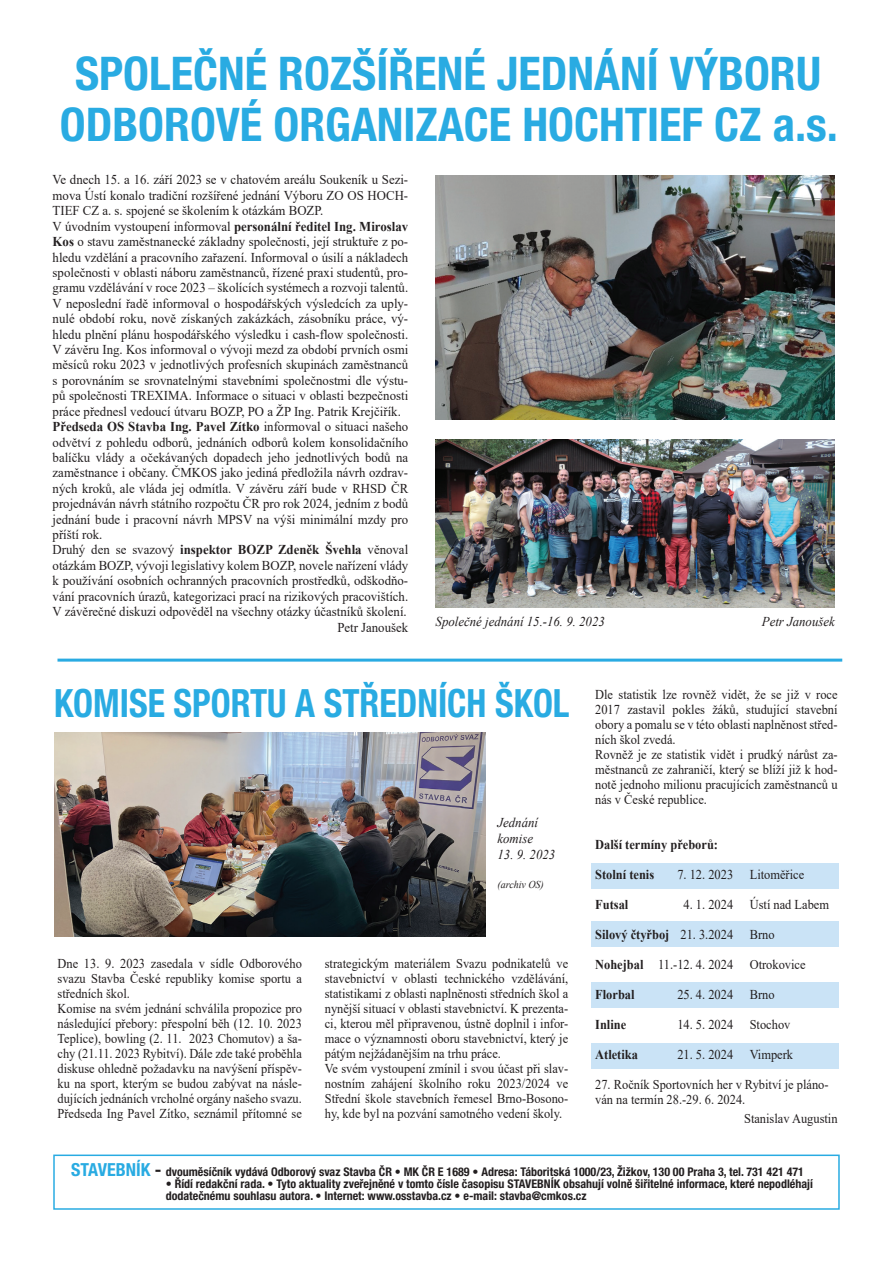
<style>
.page{position:relative;width:893px;height:1263px;background:#fff}
.page>*{position:absolute;margin:0;border:0;box-sizing:border-box;transform-origin:0 0}
.t1{font:700 condensed 46.5px "Helvetica Neue LT Pro";color:#29abe2}
.t2{font:700 condensed 39px "Helvetica Neue LT Pro";color:#29abe2;scale:.92 1}
.t3{font:13.5px/15.5px "Times New Roman";color:#231f20;text-align:justify;scale:.95 1}
.t4{font:13.5px/15px "Times New Roman";color:#231f20;text-align:justify;scale:.92 1}
.t5{font:700 13.5px "Times New Roman";color:#231f20;scale:.92 1}
.t6{font:italic 13.5px/16.2px "Times New Roman";color:#231f20;scale:.95 1}
.t7{font:700 condensed 12px/12px "Helvetica Neue LT Pro";color:#231f20}
.t8{font:italic 10.5px "Times New Roman";color:#231f20;scale:.95 1}
.s1{font-weight:700}
.s2{font-weight:400}
.s3{font-size:18px;color:#29abe2}
.s4{font-size:18px}
</style>
<div class="page">
<div style="left:592px;top:982px;width:247px;height:25px;background:#cae3f6"></div>
<div style="left:592px;top:1043px;width:247px;height:25px;background:#cae3f6"></div>
<div style="left:592px;top:922px;width:247px;height:25px;background:#cae3f6"></div>
<div style="left:591px;top:863px;width:247px;height:26px;background:#cae3f6"></div>
<div style="left:53px;top:1154px;width:787px;height:56px;border:2px solid #29abe2"></div>
<hr style="left:57px;top:659px;width:785px;height:3px;background:#29abe2">
<img style="left:436px;top:175px;width:399px;height:245px">
<img style="left:54px;top:733px;width:431px;height:204px">
<img style="left:436px;top:439px;width:399px;height:168px">
<p class="t1" style="left:75px;top:45px;width:748px">SPOLEČNÉ ROZŠÍŘENÉ JEDNÁNÍ VÝBORU</p>
<p class="t1" style="left:60px;top:96px;width:780px">ODBOROVÉ ORGANIZACE HOCHTIEF CZ a.s.</p>
<p class="t3" style="left:53px;top:172px;width:376px">Ve dnech 15. a 16. září 2023 se v chatovém areálu Soukeník u Sezi&shy;mova Ústí konalo tradiční rozšířené jednání Výboru ZO OS HOCH-TIEF CZ a. s. spojené se školením k otázkám BOZP.</p>
<p class="t3" style="left:53px;top:218px;width:376px">V úvodním vystoupení informoval <span class="s1">personální ředitel Ing. Miroslav Kos</span> o stavu zaměstnanecké základny společnosti, její struktuře z po&shy;hledu vzdělání a pracovního zařazení. Informoval o úsilí a nákladech společnosti v oblasti náboru zaměstnanců, řízené praxi studentů, pro&shy;gramu vzdělávání v roce 2023 – školících systémech a rozvoji talentů.<br>V neposlední řadě informoval o hospodářských výsledcích za uply&shy;nulé období roku, nově získaných zakázkách, zásobníku práce, vý&shy;hledu plnění plánu hospodářského výsledku i cash-flow společnosti.<br>V závěru Ing. Kos informoval o vývoji mezd za období prvních osmi měsíců roku 2023 v jednotlivých profesních skupinách zaměstnanců s porovnáním se srovnatelnými stavebními společnostmi dle výstu&shy;pů společnosti TREXIMA. Informace o situaci v oblasti bezpečnosti práce přednesl vedoucí útvaru BOZP, PO a ŽP Ing. Patrik Krejčiřík.</p>
<p class="t3" style="left:53px;top:418px;width:376px"><span class="s1">Předseda OS Stavba Ing. Pavel Zítko</span> informoval o situaci našeho odvětví z pohledu odborů, jednáních odborů kolem konsolidačního balíčku vlády a očekávaných dopadech jeho jednotlivých bodů na zaměstnance i občany. ČMKOS jako jediná předložila návrh ozdrav&shy;ných kroků, ale vláda jej odmítla. V závěru září bude v RHSD ČR projednáván návrh státního rozpočtu ČR pro rok 2024, jedním z bodů jednání bude i pracovní návrh MPSV na výši minimální mzdy pro příští rok.</p>
<p class="t3" style="left:53px;top:542px;width:376px">Druhý den se svazový <span class="s1">inspektor BOZP Zdeněk Švehla</span> věnoval otázkám BOZP, vývoji legislativy kolem BOZP, novele nařízení vlády k používání osobních ochranných pracovních prostředků, odškodňo&shy;vání pracovních úrazů, kategorizaci prací na rizikových pracovištích.<br>V závěrečné diskuzi odpověděl na všechny otázky účastníků školení.</p>
<p class="t3" style="left:337px;top:619px;width:76px">Petr Janoušek</p>
<p class="t6" style="left:436px;top:613px;width:180px">Společné jednání 15.-16. 9. 2023</p>
<p class="t6" style="left:762px;top:613px;width:78px">Petr Janoušek</p>
<p class="t2" style="left:54px;top:680px;width:562px">KOMISE SPORTU A STŘEDNÍCH ŠKOL</p>
<p class="t6" style="left:497px;top:814px;width:44px">Jednání komise</p>
<p class="t6" style="left:497px;top:846px;width:62px">13. 9. 2023</p>
<p class="t8" style="left:497px;top:877px;width:50px">(archiv OS)</p>
<p class="t4" style="left:57px;top:955px;width:267px">Dne 13. 9. 2023 zasedala v sídle Odborového svazu Stavba České republiky komise sportu a středních škol.</p>
<p class="t4" style="left:57px;top:1000px;width:267px">Komise na svém jednání schválila propozice pro následující přebory: přespolní běh (12. 10. 2023<br>Teplice), bowling (2. 11. 2023 Chomutov) a ša&shy;chy (21.11. 2023 Rybitví). Dále zde také proběhla diskuse ohledně požadavku na navýšení příspěv&shy;ku na sport, kterým se budou zabývat na násle&shy;dujících jednáních vrcholné orgány našeho svazu.<br>Předseda Ing Pavel Zítko, seznámil přítomné se</p>
<p class="t4" style="left:325px;top:955px;width:266px">strategickým materiálem Svazu podnikatelů ve stavebnictví v oblasti technického vzdělávání, statistikami z oblasti naplněnosti středních škol a nynější situací v oblasti stavebnictví. K prezenta&shy;ci, kterou měl připravenou, ústně doplnil i infor&shy;mace o významnosti oboru stavebnictví, který je pátým nejžádanějším na trhu práce.</p>
<p class="t4" style="left:325px;top:1060px;width:266px">Ve svém vystoupení zmínil i svou účast při slav&shy;nostním zahájení školního roku 2023/2024 ve Střední škole stavebních řemesel Brno-Bosono&shy;hy, kde byl na pozvání samotného vedení školy.</p>
<p class="t4" style="left:595px;top:686px;width:265px">Dle statistik lze rovněž vidět, že se již v roce 2017 zastavil pokles žáků, studující stavební obory a pomalu se v této oblasti naplněnost střed&shy;ních škol zvedá.</p>
<p class="t4" style="left:595px;top:746px;width:265px">Rovněž je ze statistik vidět i prudký nárůst za&shy;městnanců ze zahraničí, který se blíží již k hod&shy;notě jednoho milionu pracujících zaměstnanců u nás v České republice.</p>
<p class="t5" style="left:595px;top:834px;width:135px">Další termíny přeborů:</p>
<p class="t5" style="left:595px;top:864px;width:66px">Stolní tenis</p>
<p class="t4" style="left:677px;top:866px;width:139px">7. 12. 2023 Litoměřice</p>
<p class="t5" style="left:595px;top:894px;width:38px">Futsal</p>
<p class="t4" style="left:684px;top:896px;width:160px">4. 1. 2024 Ústí nad Labem</p>
<p class="t5" style="left:595px;top:924px;width:196px">Silový čtyřboj <span class="s2">21. 3.2024 Brno</span></p>
<p class="t4" style="left:595px;top:956px;width:230px"><span class="s1">Nohejbal</span> 11.-12. 4. 2024 Otrokovice</p>
<p class="t5" style="left:595px;top:984px;width:44px">Florbal</p>
<p class="t4" style="left:677px;top:986px;width:107px">25. 4. 2024 Brno</p>
<p class="t5" style="left:595px;top:1014px;width:35px">Inline</p>
<p class="t4" style="left:677px;top:1016px;width:124px">14. 5. 2024 Stochov</p>
<p class="t5" style="left:595px;top:1044px;width:48px">Atletika</p>
<p class="t4" style="left:677px;top:1046px;width:127px">21. 5. 2024 Vimperk</p>
<p class="t4" style="left:595px;top:1076px;width:255px">27. Ročník Sportovních her v Rybitví je pláno&shy;ván na termín 28.-29. 6. 2024.</p>
<p class="t4" style="left:744px;top:1111px;width:103px">Stanislav Augustin</p>
<p class="t7" style="left:71px;top:1166px;width:734px"><span class="s3">STAVEBNÍK</span> <span class="s4">-</span> dvouměsíčník vydává Odborový svaz Stavba ČR • MK ČR E 1689 • Adresa: Táboritská 1000/23, Žižkov, 130 00 Praha 3, tel. 731 421 471</p>
<p class="t7" style="left:166px;top:1178px;width:649px">• Řídí redakční rada. • Tyto aktuality zveřejněné v tomto čísle časopisu STAVEBNÍK obsahují volně šiřitelné informace, které nepodléhají dodatečnému souhlasu autora. • Internet: www.osstavba.cz • e-mail: stavba@cmkos.cz</p>
</div>
